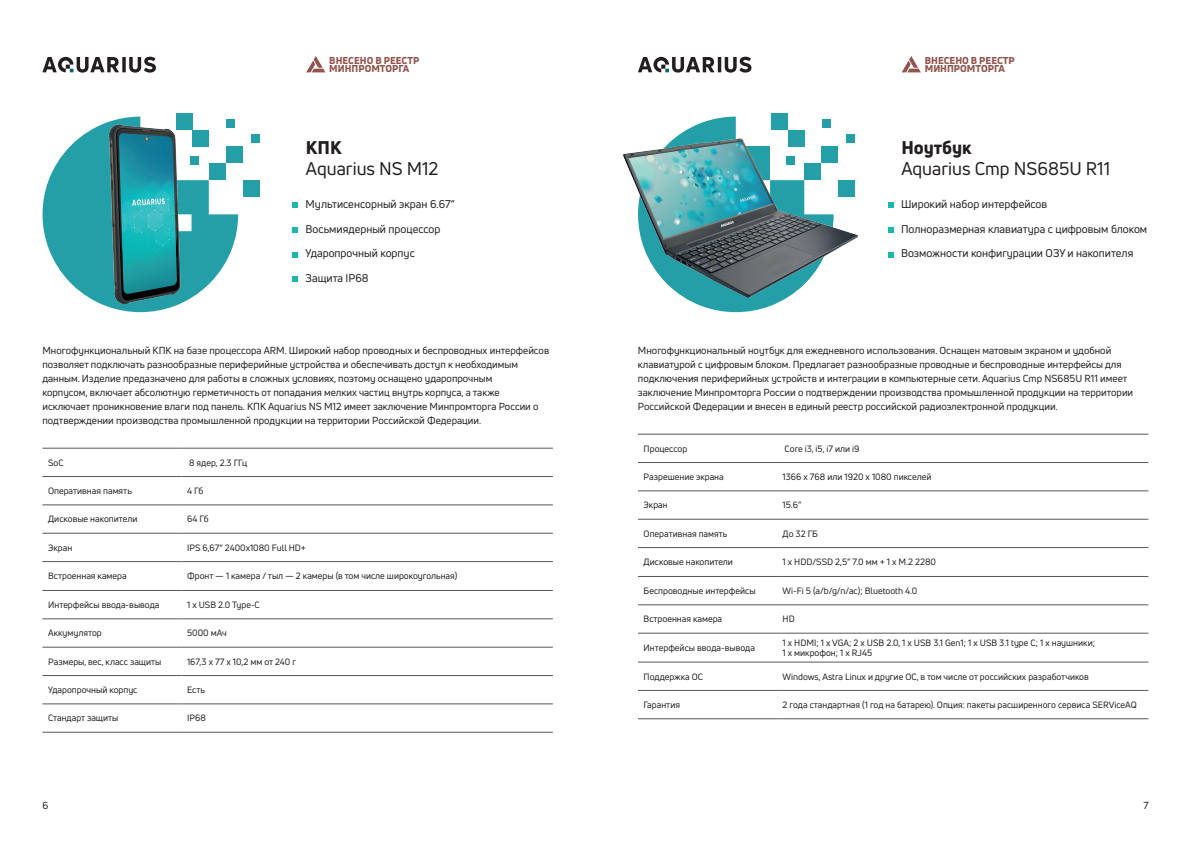
<style>
.page{position:relative;width:1191px;height:842px;background:#fff}
.page>*{position:absolute;margin:0;border:0;box-sizing:border-box;transform-origin:0 0}
.t1{font:18px "Uni Neue";color:#231f20}
.t2{font:800 18px "Uni Neue";color:#231f20}
.t3{font:11px "Uni Neue";color:#231f20}
.t4{font:10px/14px "Uni Neue";color:#231f20}
.t5{font:800 9.8px/8.8px "Uni Neue";color:#92544c}
.t6{font:9px/10.8px "Uni Neue";color:#231f20}
</style>
<div class="page">
<svg style="left:122px;top:57px;width:4px;height:15px"></svg>
<svg style="left:129px;top:57px;width:27px;height:16px"></svg>
<svg style="left:43px;top:57px;width:76px;height:16px"></svg>
<hr style="left:718px;top:57px;width:3px;height:15px;background:#231f20">
<svg style="left:724px;top:57px;width:27px;height:16px"></svg>
<svg style="left:638px;top:57px;width:76px;height:16px"></svg>
<svg style="left:306px;top:56px;width:19px;height:16px"></svg>
<svg style="left:902px;top:56px;width:19px;height:16px"></svg>
<svg style="left:638px;top:490px;width:510px;height:200px"></svg>
<hr style="left:638px;top:434px;width:139px;height:1px;background:#57585a">
<hr style="left:777px;top:434px;width:371px;height:1px;background:#57585a">
<hr style="left:638px;top:462px;width:139px;height:1px;background:#57585a">
<hr style="left:777px;top:462px;width:371px;height:1px;background:#57585a">
<hr style="left:638px;top:491px;width:139px;height:1px;background:#57585a">
<hr style="left:777px;top:491px;width:371px;height:1px;background:#57585a">
<hr style="left:638px;top:519px;width:139px;height:1px;background:#57585a">
<hr style="left:777px;top:519px;width:371px;height:1px;background:#57585a">
<hr style="left:638px;top:547px;width:139px;height:1px;background:#57585a">
<hr style="left:777px;top:547px;width:371px;height:1px;background:#57585a">
<hr style="left:638px;top:576px;width:139px;height:1px;background:#57585a">
<hr style="left:777px;top:576px;width:371px;height:1px;background:#57585a">
<hr style="left:638px;top:605px;width:139px;height:1px;background:#57585a">
<hr style="left:777px;top:605px;width:371px;height:1px;background:#57585a">
<hr style="left:638px;top:633px;width:139px;height:1px;background:#57585a">
<hr style="left:777px;top:633px;width:371px;height:1px;background:#57585a">
<hr style="left:638px;top:662px;width:139px;height:1px;background:#57585a">
<hr style="left:777px;top:662px;width:371px;height:1px;background:#57585a">
<hr style="left:638px;top:690px;width:139px;height:1px;background:#57585a">
<hr style="left:777px;top:690px;width:371px;height:1px;background:#57585a">
<hr style="left:638px;top:718px;width:139px;height:1px;background:#57585a">
<hr style="left:777px;top:718px;width:371px;height:1px;background:#57585a">
<svg style="left:888px;top:202px;width:6px;height:6px"></svg>
<svg style="left:888px;top:227px;width:6px;height:6px"></svg>
<svg style="left:888px;top:252px;width:6px;height:6px"></svg>
<svg style="left:43px;top:117px;width:195px;height:195px"></svg>
<div style="left:176px;top:113px;width:16px;height:17px;background:#249fa8"></div>
<div style="left:243px;top:180px;width:16px;height:17px;background:#249fa8"></div>
<div style="left:226px;top:119px;width:9px;height:8px;background:#249fa8"></div>
<div style="left:191px;top:156px;width:8px;height:8px;background:#249fa8"></div>
<div style="left:251px;top:135px;width:8px;height:8px;background:#249fa8"></div>
<div style="left:192px;top:130px;width:17px;height:17px;background:#249fa8"></div>
<div style="left:226px;top:146px;width:17px;height:17px;background:#249fa8"></div>
<div style="left:209px;top:163px;width:17px;height:17px;background:#249fa8"></div>
<svg style="left:42px;top:504px;width:511px;height:228px"></svg>
<hr style="left:42px;top:448px;width:139px;height:1px;background:#57585a">
<hr style="left:181px;top:448px;width:372px;height:1px;background:#57585a">
<hr style="left:42px;top:476px;width:139px;height:1px;background:#57585a">
<hr style="left:181px;top:476px;width:372px;height:1px;background:#57585a">
<hr style="left:42px;top:505px;width:139px;height:1px;background:#57585a">
<hr style="left:181px;top:505px;width:372px;height:1px;background:#57585a">
<hr style="left:42px;top:533px;width:139px;height:1px;background:#57585a">
<hr style="left:181px;top:533px;width:372px;height:1px;background:#57585a">
<hr style="left:42px;top:561px;width:139px;height:1px;background:#57585a">
<hr style="left:181px;top:561px;width:372px;height:1px;background:#57585a">
<hr style="left:42px;top:590px;width:139px;height:1px;background:#57585a">
<hr style="left:181px;top:590px;width:372px;height:1px;background:#57585a">
<hr style="left:42px;top:619px;width:139px;height:1px;background:#57585a">
<hr style="left:181px;top:619px;width:372px;height:1px;background:#57585a">
<hr style="left:42px;top:647px;width:139px;height:1px;background:#57585a">
<hr style="left:181px;top:647px;width:372px;height:1px;background:#57585a">
<hr style="left:42px;top:675px;width:139px;height:1px;background:#57585a">
<hr style="left:181px;top:675px;width:372px;height:1px;background:#57585a">
<hr style="left:42px;top:704px;width:139px;height:1px;background:#57585a">
<hr style="left:181px;top:704px;width:372px;height:1px;background:#57585a">
<hr style="left:42px;top:732px;width:139px;height:1px;background:#57585a">
<hr style="left:181px;top:732px;width:372px;height:1px;background:#57585a">
<svg style="left:292px;top:202px;width:6px;height:6px"></svg>
<svg style="left:292px;top:227px;width:6px;height:6px"></svg>
<svg style="left:292px;top:252px;width:6px;height:6px"></svg>
<svg style="left:292px;top:276px;width:6px;height:6px"></svg>
<img style="left:103px;top:118px;width:83px;height:193px">
<img style="left:623px;top:113px;width:236px;height:196px">
<p class="t5" style="left:329px;top:56px;width:92px">ВНЕСЕНО В РЕЕСТР<br>МИНПРОМТОРГА</p>
<p class="t5" style="left:924px;top:56px;width:92px">ВНЕСЕНО В РЕЕСТР<br>МИНПРОМТОРГА</p>
<h1 class="t2" style="left:306px;top:135px;width:37px">КПК</h1>
<h1 class="t1" style="left:306px;top:158px;width:134px">Aquarius NS M12</h1>
<p class="t3" style="left:305px;top:197px;width:151px">Мультисенсорный экран 6.67”</p>
<p class="t3" style="left:305px;top:222px;width:136px">Восьмиядерный процессор</p>
<p class="t3" style="left:305px;top:247px;width:111px">Ударопрочный корпус</p>
<p class="t3" style="left:305px;top:271px;width:65px">Защита IP68</p>
<p class="t4" style="left:42px;top:344px;width:508px">Многофункциональный КПК на базе процессора ARM. Широкий набор проводных и беспроводных интерфейсов позволяет подключать разнообразные периферийные устройства и обеспечивать доступ к необходимым данным. Изделие предазначено для работы в сложных условиях, поэтому оснащено ударопрочным<br>корпусом, включает абсолютную герметичность от попадания мелких частиц внутрь корпуса, а также исключает проникновение влаги под панель. КПК Aquarius NS M12 имеет заключение Минпромторга России о подтверждении производства промышленной продукции на территории Российской Федерации.</p>
<p class="t6" style="left:48px;top:457px;width:17px">SoC</p>
<p class="t6" style="left:189px;top:457px;width:60px">8 ядер, 2.3 ГГц</p>
<p class="t6" style="left:48px;top:485px;width:85px">Оперативная память</p>
<p class="t6" style="left:187px;top:485px;width:18px">4 Гб</p>
<p class="t6" style="left:48px;top:514px;width:91px">Дисковые накопители</p>
<p class="t6" style="left:187px;top:514px;width:23px">64 Гб</p>
<p class="t6" style="left:48px;top:542px;width:26px">Экран</p>
<p class="t6" style="left:187px;top:542px;width:121px">IPS 6,67“ 2400x1080 Full HD+</p>
<p class="t6" style="left:48px;top:571px;width:80px">Встроенная камера</p>
<p class="t6" style="left:187px;top:571px;width:272px">Фронт — 1 камера / тыл — 2 камеры (в том числе широкоугольная)</p>
<p class="t6" style="left:48px;top:599px;width:113px">Интерфейсы ввода-вывода</p>
<p class="t6" style="left:187px;top:599px;width:74px">1 x USB 2.0 Type-C</p>
<p class="t6" style="left:48px;top:628px;width:55px">Аккумулятор</p>
<p class="t6" style="left:187px;top:628px;width:41px">5000 мАч</p>
<p class="t6" style="left:48px;top:656px;width:115px">Размеры, вес, класс защиты</p>
<p class="t6" style="left:187px;top:656px;width:110px">167,3 х 77 х 10,2 мм от 240 г</p>
<p class="t6" style="left:48px;top:684px;width:91px">Ударопрочный корпус</p>
<p class="t6" style="left:187px;top:684px;width:19px">Есть</p>
<p class="t6" style="left:48px;top:713px;width:72px">Стандарт защиты</p>
<p class="t6" style="left:187px;top:713px;width:20px">IP68</p>
<h1 class="t2" style="left:901px;top:135px;width:72px">Ноутбук</h1>
<h1 class="t1" style="left:901px;top:158px;width:210px">Aquarius Cmp NS685U R11</h1>
<p class="t3" style="left:901px;top:197px;width:148px">Широкий набор интерфейсов</p>
<p class="t3" style="left:901px;top:222px;width:248px">Полноразмерная клавиатура с цифровым блоком</p>
<p class="t3" style="left:901px;top:247px;width:234px">Возможности конфигурации ОЗУ и накопителя</p>
<p class="t4" style="left:638px;top:344px;width:497px">Многофункциональный ноутбук для ежедневного использования. Оснащен матовым экраном и удобной клавиатурой с цифровым блоком. Предлагает разнообразные проводные и беспроводные интерфейсы для подключения периферийных устройств и интеграции в компьютерные сети. Aquarius Cmp NS685U R11 имеет заключение Минпромторга России о подтверждении производства промышленной продукции на территории Российской Федерации и внесен в единый реестр российской радиоэлектронной продукции.</p>
<p class="t6" style="left:643px;top:443px;width:45px">Процессор</p>
<p class="t6" style="left:784px;top:443px;width:76px">Core i3, i5, i7 или i9</p>
<p class="t6" style="left:643px;top:471px;width:82px">Разрешение экрана</p>
<p class="t6" style="left:782px;top:471px;width:150px">1366 x 768 или 1920 x 1080 пикселей</p>
<p class="t6" style="left:643px;top:500px;width:26px">Экран</p>
<p class="t6" style="left:782px;top:500px;width:20px">15.6”</p>
<p class="t6" style="left:643px;top:528px;width:85px">Оперативная память</p>
<p class="t6" style="left:782px;top:528px;width:37px">До 32 ГБ</p>
<p class="t6" style="left:643px;top:557px;width:91px">Дисковые накопители</p>
<p class="t6" style="left:782px;top:557px;width:155px">1 х HDD/SSD 2,5” 7.0 мм + 1 x M.2 2280</p>
<p class="t6" style="left:643px;top:585px;width:113px">Беспроводные интерфейсы</p>
<p class="t6" style="left:782px;top:585px;width:136px">Wi-Fi 5 (a/b/g/n/ac); Bluetooth 4.0</p>
<p class="t6" style="left:643px;top:614px;width:80px">Встроенная камера</p>
<p class="t6" style="left:782px;top:614px;width:14px">HD</p>
<p class="t6" style="left:643px;top:642px;width:113px">Интерфейсы ввода-вывода</p>
<p class="t6" style="left:782px;top:637px;width:314px">1 x HDMI; 1 x VGA; 2 x USB 2.0, 1 x USB 3.1 Gen1; 1 x USB 3.1 type C; 1 x наушники;<br>1 x микрофон; 1 x RJ45</p>
<p class="t6" style="left:643px;top:671px;width:61px">Поддержка ОС</p>
<p class="t6" style="left:782px;top:671px;width:308px">Windows, Astra Linux и другие ОС, в том числе от российских разработчиков</p>
<p class="t6" style="left:643px;top:699px;width:38px">Гарантия</p>
<p class="t6" style="left:782px;top:699px;width:356px">2 года стандартная (1 год на батарею). Опция: пакеты расширенного сервиса SERViceAQ</p>
<p class="t4" style="left:43px;top:798px;width:7px">6</p>
<p class="t4" style="left:1143px;top:798px;width:7px">7</p>
</div>
